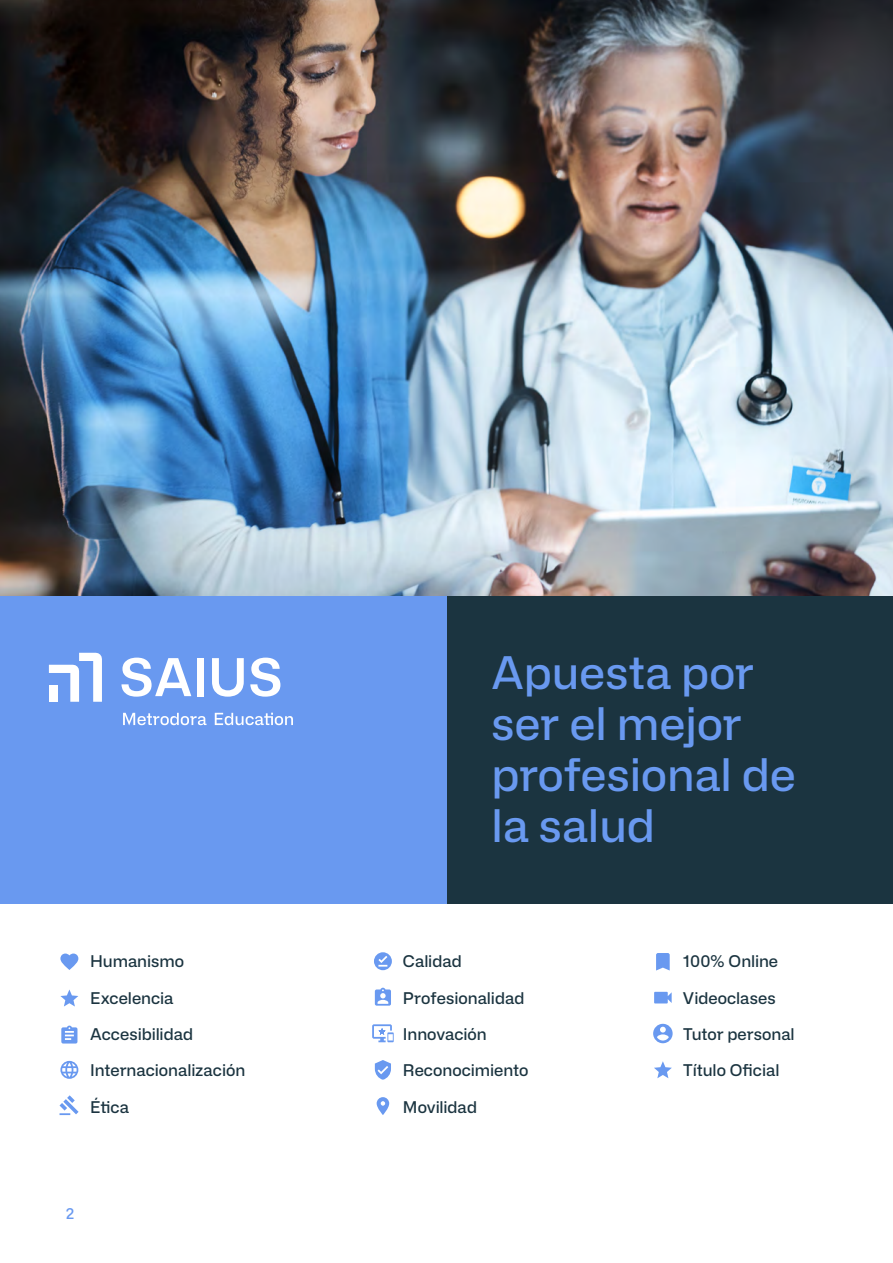
<style>
.page{position:relative;width:893px;height:1263px;background:#fff}
.page>*{position:absolute;margin:0;border:0;box-sizing:border-box;transform-origin:0 0}
.t1{font:500 45px/51px "Alliance Platt";color:#6999f0}
.t2{font:500 16.2px "Alliance Platt";letter-spacing:-.005em;color:#1b3440}
.t3{font:500 15px "Alliance Platt";color:#6999f0}
</style>
<div class="page">
<img style="left:0;top:0;width:893px;height:596px">
<div style="left:446px;top:596px;width:447px;height:307px;background:#1b3440"></div>
<div style="left:0;top:596px;width:447px;height:307px;background:#6999f0"></div>
<svg style="left:61px;top:1025px;width:16px;height:18px"></svg>
<svg style="left:375px;top:988px;width:16px;height:18px"></svg>
<svg style="left:60px;top:1061px;width:18px;height:18px"></svg>
<svg style="left:374px;top:952px;width:18px;height:18px"></svg>
<svg style="left:377px;top:1097px;width:12px;height:18px"></svg>
<svg style="left:60px;top:989px;width:18px;height:17px"></svg>
<svg style="left:654px;top:1061px;width:18px;height:17px"></svg>
<svg style="left:375px;top:1060px;width:16px;height:20px"></svg>
<svg style="left:60px;top:953px;width:18px;height:17px"></svg>
<svg style="left:60px;top:1095px;width:19px;height:20px"></svg>
<svg style="left:372px;top:1024px;width:22px;height:18px"></svg>
<svg style="left:653px;top:1024px;width:20px;height:19px"></svg>
<svg style="left:656px;top:953px;width:14px;height:17px"></svg>
<svg style="left:654px;top:992px;width:18px;height:11px"></svg>
<svg style="left:49px;top:653px;width:53px;height:49px"></svg>
<svg style="left:121px;top:658px;width:70px;height:39px"></svg>
<div style="left:197px;top:658px;width:7px;height:38px;background:#fff"></div>
<svg style="left:212px;top:658px;width:32px;height:39px"></svg>
<svg style="left:250px;top:658px;width:30px;height:39px"></svg>
<svg style="left:123px;top:713px;width:84px;height:12px"></svg>
<svg style="left:215px;top:713px;width:78px;height:12px"></svg>
<p class="t2" style="left:90px;top:951px;width:95px">Humanismo</p>
<p class="t2" style="left:90px;top:988px;width:85px">Excelencia</p>
<p class="t2" style="left:90px;top:1024px;width:105px">Accesibilidad</p>
<p class="t2" style="left:90px;top:1060px;width:157px">Internacionalización</p>
<p class="t2" style="left:90px;top:1097px;width:40px">Ética</p>
<p class="t3" style="left:66px;top:1204px;width:10px">2</p>
<h1 class="t1" style="left:491px;top:647px;width:306px">Apuesta por ser el mejor profesional de la salud</h1>
<p class="t2" style="left:403px;top:951px;width:60px">Calidad</p>
<p class="t2" style="left:403px;top:988px;width:123px">Profesionalidad</p>
<p class="t2" style="left:403px;top:1024px;width:85px">Innovación</p>
<p class="t2" style="left:403px;top:1060px;width:127px">Reconocimiento</p>
<p class="t2" style="left:403px;top:1097px;width:76px">Movilidad</p>
<p class="t2" style="left:683px;top:951px;width:97px">100% Online</p>
<p class="t2" style="left:683px;top:988px;width:94px">Videoclases</p>
<p class="t2" style="left:683px;top:1024px;width:113px">Tutor personal</p>
<p class="t2" style="left:683px;top:1060px;width:98px">Título Oficial</p>
</div>
